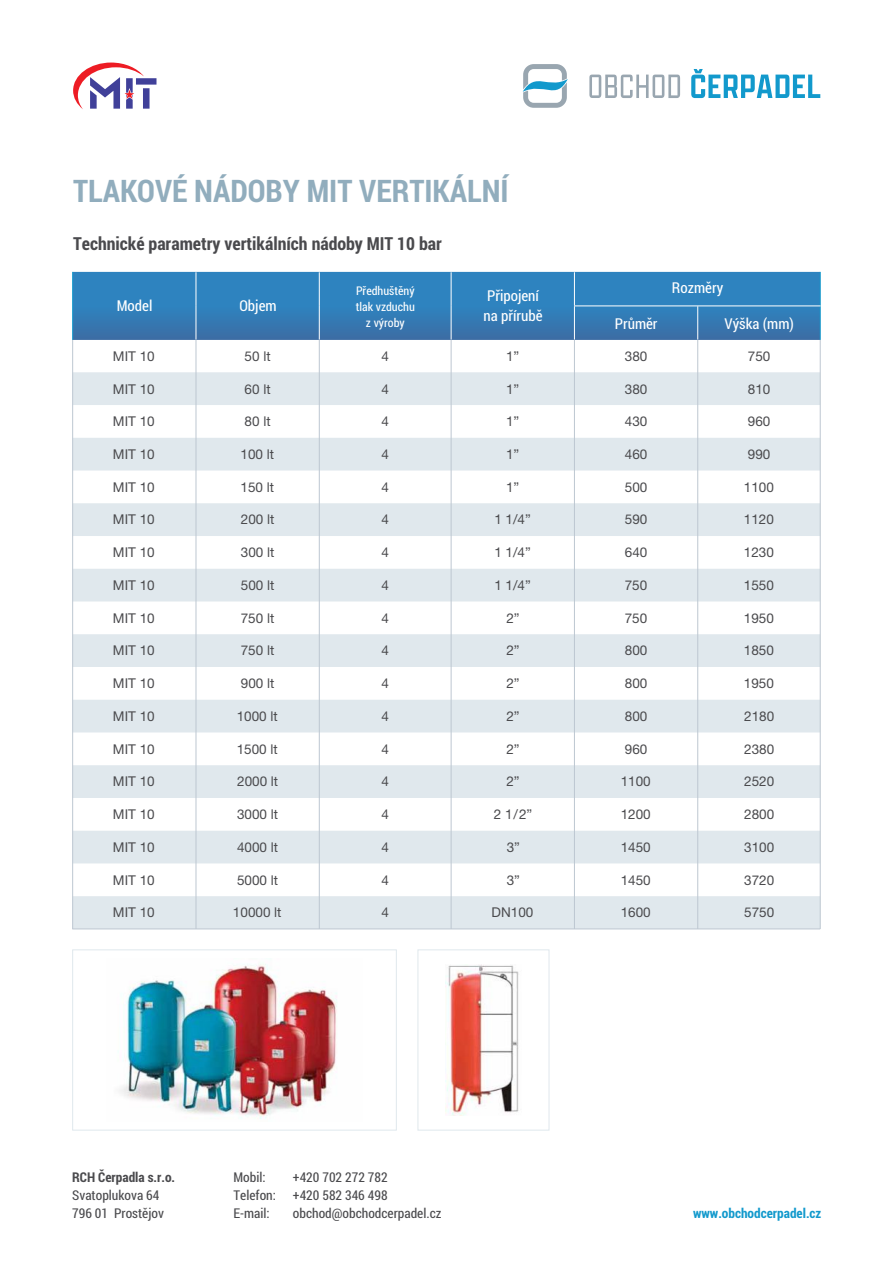
<style>
.page{position:relative;width:893px;height:1263px;background:#fff}
.page>*{position:absolute;margin:0;border:0;box-sizing:border-box;transform-origin:0 0}
.t1{font:700 31.05px "Roboto Condensed";color:#91adbd}
.t2{font:700 18px "Roboto Condensed";color:#4a4a4d}
.t3{font:15px/19.8px "Roboto Condensed";color:#fff}
.t4{font:13.5px "Helvetica Neue LT Pro";color:#4a4a4d}
.t5{font:13.5px/17.9px "Roboto Condensed";color:#4a4a4d}
.t6{font:700 13.5px "Roboto Condensed";color:#1299cc}
.t7{font:700 13.5px "Roboto Condensed";color:#4a4a4d}
.t8{font:12px/15.9px "Roboto Condensed";color:#fff;text-align:center}
</style>
<div class="page">
<svg style="left:73px;top:372px;width:747px;height:556px;fill:#e0e8ed"></svg>
<hr style="left:196px;top:340px;width:1px;height:589px;background:#bdc7d1">
<hr style="left:319px;top:340px;width:1px;height:589px;background:#bdc7d1">
<hr style="left:451px;top:340px;width:1px;height:589px;background:#bdc7d1">
<hr style="left:574px;top:340px;width:1px;height:589px;background:#bdc7d1">
<hr style="left:697px;top:340px;width:1px;height:589px;background:#bdc7d1">
<hr style="left:72px;top:928px;width:748px;height:1px;background:#bdc7d1">
<hr style="left:72px;top:340px;width:1px;height:589px;background:#bdc7d1">
<svg style="left:73px;top:63px;width:83px;height:46px"></svg>
<svg style="left:589px;top:75px;width:91px;height:23px"></svg>
<svg style="left:691px;top:69px;width:129px;height:29px"></svg>
<svg style="left:523px;top:64px;width:45px;height:44px"></svg>
<svg style="left:73px;top:272px;width:747px;height:68px;background:#327db8"></svg>
<hr style="left:697px;top:306px;width:1px;height:34px;background:#fff">
<hr style="left:820px;top:272px;width:1px;height:68px;background:#1299cc">
<hr style="left:72px;top:272px;width:1px;height:68px;background:#1299cc">
<hr style="left:574px;top:305px;width:247px;height:1px;background:#fff">
<hr style="left:196px;top:272px;width:1px;height:34px;background:#fff">
<hr style="left:196px;top:306px;width:1px;height:34px;background:#fff">
<hr style="left:319px;top:272px;width:1px;height:34px;background:#fff">
<hr style="left:319px;top:306px;width:1px;height:34px;background:#fff">
<hr style="left:451px;top:272px;width:1px;height:34px;background:#fff">
<hr style="left:574px;top:272px;width:1px;height:33px;background:#fff">
<hr style="left:451px;top:306px;width:1px;height:34px;background:#fff">
<hr style="left:574px;top:306px;width:1px;height:34px;background:#fff">
<hr style="left:820px;top:340px;width:1px;height:589px;background:#bdc7d1">
<img style="left:118px;top:964px;width:219px;height:155px">
<div style="left:72px;top:949px;width:325px;height:181px;border:1px solid #e0e8ed"></div>
<img style="left:446px;top:964px;width:73px;height:152px">
<div style="left:418px;top:949px;width:131px;height:181px;border:1px solid #e0e8ed"></div>
<h1 class="t1" style="left:73px;top:170px;width:437px">TLAKOVÉ NÁDOBY MIT VERTIKÁLNÍ</h1>
<h2 class="t2" style="left:73px;top:231px;width:370px">Technické parametry vertikálních nádoby MIT 10 bar</h2>
<p class="t3" style="left:117px;top:295px;width:37px">Model</p>
<p class="t3" style="left:239px;top:295px;width:39px">Objem</p>
<p class="t8" style="left:356px;top:282px;width:61px">Předhuštěný tlak vzduchu z výroby</p>
<p class="t3" style="left:484px;top:285px;width:60px">Připojení na přírubě</p>
<p class="t3" style="left:672px;top:277px;width:53px">Rozměry</p>
<p class="t3" style="left:615px;top:313px;width:44px">Průměr</p>
<p class="t3" style="left:724px;top:313px;width:71px">Výška (mm)</p>
<p class="t4" style="left:113px;top:351px;width:43px">MIT 10</p>
<p class="t4" style="left:245px;top:351px;width:28px">50 lt</p>
<p class="t4" style="left:382px;top:351px;width:9px">4</p>
<p class="t4" style="left:506px;top:351px;width:15px">1”</p>
<p class="t4" style="left:625px;top:351px;width:24px">380</p>
<p class="t4" style="left:748px;top:351px;width:24px">750</p>
<p class="t4" style="left:113px;top:384px;width:43px">MIT 10</p>
<p class="t4" style="left:245px;top:384px;width:28px">60 lt</p>
<p class="t4" style="left:382px;top:384px;width:9px">4</p>
<p class="t4" style="left:625px;top:384px;width:24px">380</p>
<p class="t4" style="left:748px;top:384px;width:24px">810</p>
<p class="t4" style="left:113px;top:417px;width:43px">MIT 10</p>
<p class="t4" style="left:245px;top:417px;width:28px">80 lt</p>
<p class="t4" style="left:382px;top:417px;width:9px">4</p>
<p class="t4" style="left:625px;top:417px;width:24px">430</p>
<p class="t4" style="left:748px;top:417px;width:24px">960</p>
<p class="t4" style="left:113px;top:449px;width:43px">MIT 10</p>
<p class="t4" style="left:240px;top:449px;width:35px">100 lt</p>
<p class="t4" style="left:382px;top:449px;width:9px">4</p>
<p class="t4" style="left:625px;top:449px;width:24px">460</p>
<p class="t4" style="left:748px;top:449px;width:24px">990</p>
<p class="t4" style="left:113px;top:482px;width:43px">MIT 10</p>
<p class="t4" style="left:240px;top:482px;width:35px">150 lt</p>
<p class="t4" style="left:382px;top:482px;width:9px">4</p>
<p class="t4" style="left:625px;top:482px;width:24px">500</p>
<p class="t4" style="left:744px;top:482px;width:32px">1100</p>
<p class="t4" style="left:113px;top:515px;width:43px">MIT 10</p>
<p class="t4" style="left:241px;top:515px;width:35px">200 lt</p>
<p class="t4" style="left:382px;top:515px;width:9px">4</p>
<p class="t4" style="left:494px;top:515px;width:38px">1 1/4”</p>
<p class="t4" style="left:625px;top:515px;width:24px">590</p>
<p class="t4" style="left:744px;top:515px;width:32px">1120</p>
<p class="t4" style="left:113px;top:548px;width:43px">MIT 10</p>
<p class="t4" style="left:241px;top:548px;width:35px">300 lt</p>
<p class="t4" style="left:382px;top:548px;width:9px">4</p>
<p class="t4" style="left:494px;top:548px;width:38px">1 1/4”</p>
<p class="t4" style="left:625px;top:548px;width:24px">640</p>
<p class="t4" style="left:744px;top:548px;width:32px">1230</p>
<p class="t4" style="left:113px;top:580px;width:43px">MIT 10</p>
<p class="t4" style="left:241px;top:580px;width:35px">500 lt</p>
<p class="t4" style="left:382px;top:580px;width:9px">4</p>
<p class="t4" style="left:625px;top:580px;width:24px">750</p>
<p class="t4" style="left:744px;top:580px;width:32px">1550</p>
<p class="t4" style="left:113px;top:613px;width:43px">MIT 10</p>
<p class="t4" style="left:241px;top:613px;width:35px">750 lt</p>
<p class="t4" style="left:382px;top:613px;width:9px">4</p>
<p class="t4" style="left:506px;top:613px;width:15px">2”</p>
<p class="t4" style="left:625px;top:613px;width:24px">750</p>
<p class="t4" style="left:744px;top:613px;width:32px">1950</p>
<p class="t4" style="left:113px;top:646px;width:43px">MIT 10</p>
<p class="t4" style="left:241px;top:646px;width:35px">750 lt</p>
<p class="t4" style="left:382px;top:646px;width:9px">4</p>
<p class="t4" style="left:625px;top:646px;width:24px">800</p>
<p class="t4" style="left:744px;top:646px;width:32px">1850</p>
<p class="t4" style="left:113px;top:678px;width:43px">MIT 10</p>
<p class="t4" style="left:241px;top:678px;width:35px">900 lt</p>
<p class="t4" style="left:382px;top:678px;width:9px">4</p>
<p class="t4" style="left:625px;top:678px;width:24px">800</p>
<p class="t4" style="left:744px;top:678px;width:32px">1950</p>
<p class="t4" style="left:113px;top:711px;width:43px">MIT 10</p>
<p class="t4" style="left:237px;top:711px;width:43px">1000 lt</p>
<p class="t4" style="left:382px;top:711px;width:9px">4</p>
<p class="t4" style="left:625px;top:711px;width:24px">800</p>
<p class="t4" style="left:744px;top:711px;width:32px">2180</p>
<p class="t4" style="left:113px;top:744px;width:43px">MIT 10</p>
<p class="t4" style="left:237px;top:744px;width:43px">1500 lt</p>
<p class="t4" style="left:382px;top:744px;width:9px">4</p>
<p class="t4" style="left:625px;top:744px;width:24px">960</p>
<p class="t4" style="left:744px;top:744px;width:32px">2380</p>
<p class="t4" style="left:113px;top:777px;width:43px">MIT 10</p>
<p class="t4" style="left:237px;top:777px;width:43px">2000 lt</p>
<p class="t4" style="left:382px;top:777px;width:9px">4</p>
<p class="t4" style="left:621px;top:777px;width:32px">1100</p>
<p class="t4" style="left:744px;top:777px;width:32px">2520</p>
<p class="t4" style="left:113px;top:809px;width:43px">MIT 10</p>
<p class="t4" style="left:237px;top:809px;width:43px">3000 lt</p>
<p class="t4" style="left:382px;top:809px;width:9px">4</p>
<p class="t4" style="left:494px;top:809px;width:40px">2 1 / 2”</p>
<p class="t4" style="left:621px;top:809px;width:32px">1200</p>
<p class="t4" style="left:744px;top:809px;width:32px">2800</p>
<p class="t4" style="left:113px;top:842px;width:43px">MIT 10</p>
<p class="t4" style="left:237px;top:842px;width:43px">4000 lt</p>
<p class="t4" style="left:382px;top:842px;width:9px">4</p>
<p class="t4" style="left:507px;top:842px;width:15px">3”</p>
<p class="t4" style="left:621px;top:842px;width:32px">1450</p>
<p class="t4" style="left:744px;top:842px;width:32px">3100</p>
<p class="t4" style="left:113px;top:875px;width:43px">MIT 10</p>
<p class="t4" style="left:237px;top:875px;width:43px">5000 lt</p>
<p class="t4" style="left:382px;top:875px;width:9px">4</p>
<p class="t4" style="left:507px;top:875px;width:15px">3”</p>
<p class="t4" style="left:621px;top:875px;width:32px">1450</p>
<p class="t4" style="left:744px;top:875px;width:32px">3720</p>
<p class="t4" style="left:113px;top:908px;width:43px">MIT 10</p>
<p class="t4" style="left:233px;top:908px;width:50px">10000 lt</p>
<p class="t4" style="left:382px;top:908px;width:9px">4</p>
<p class="t4" style="left:492px;top:908px;width:43px">DN100</p>
<p class="t4" style="left:621px;top:908px;width:32px">1600</p>
<p class="t4" style="left:744px;top:908px;width:32px">5750</p>
<p class="t4" style="left:506px;top:384px;width:15px">1”</p>
<p class="t4" style="left:506px;top:417px;width:15px">1”</p>
<p class="t4" style="left:506px;top:449px;width:15px">1”</p>
<p class="t4" style="left:506px;top:482px;width:15px">1”</p>
<p class="t4" style="left:494px;top:580px;width:38px">1 1/4”</p>
<p class="t4" style="left:506px;top:646px;width:15px">2”</p>
<p class="t4" style="left:506px;top:678px;width:15px">2”</p>
<p class="t4" style="left:506px;top:711px;width:15px">2”</p>
<p class="t4" style="left:506px;top:744px;width:15px">2”</p>
<p class="t4" style="left:506px;top:777px;width:15px">2”</p>
<p class="t7" style="left:72px;top:1168px;width:104px">RCH Čerpadla s.r.o.</p>
<p class="t5" style="left:72px;top:1186px;width:93px">Svatoplukova 64<br>796 01 Prostějov</p>
<p class="t5" style="left:234px;top:1168px;width:44px">Mobil:<br>Telefon:<br>E-mail:</p>
<p class="t5" style="left:293px;top:1168px;width:150px">+420 702 272 782<br>+420 582 346 498 obchod@obchodcerpadel.cz</p>
<p class="t6" style="left:693px;top:1204px;width:130px">www.obchodcerpadel.cz</p>
</div>
